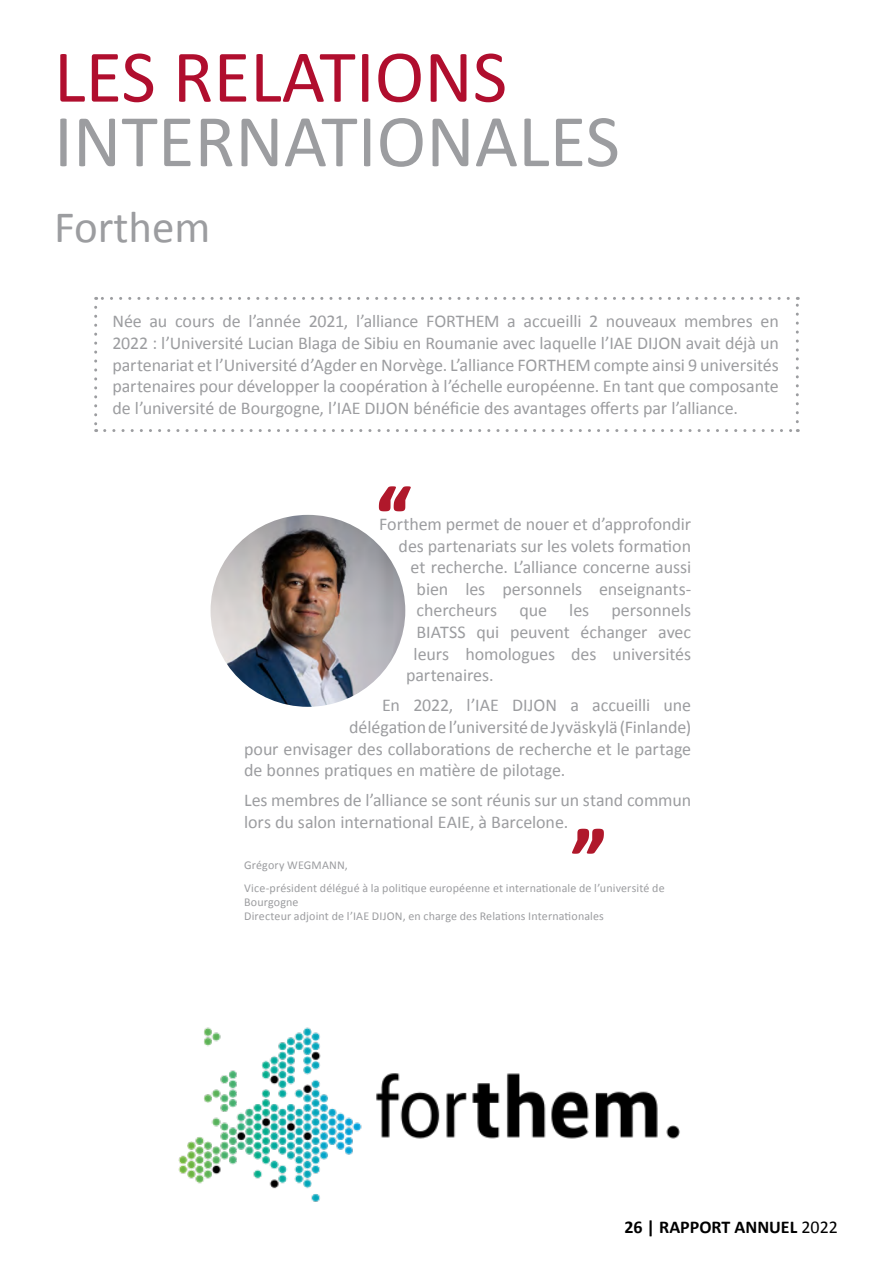
<style>
.page{position:relative;width:893px;height:1263px;background:#fff}
.page>*{position:absolute;margin:0;border:0;box-sizing:border-box;transform-origin:0 0}
.t1{font:75px "Calibri";color:#9c9da0}
.t2{font:75px "Calibri";color:#b00e2e}
.t3{font:45px "Calibri";color:#9c9da0}
.t4{font:18px/21.6px "Calibri";letter-spacing:-.005em;color:#9c9da0;text-align:justify}
.t5{font:700 18px "Calibri";color:#000}
.t6{font:12px/23px "Calibri";letter-spacing:.01em;color:#9c9da0}
.s1{font-weight:400}
</style>
<div class="page">
<svg style="left:94px;top:307px;width:3px;height:125px"></svg>
<svg style="left:105px;top:429px;width:693px;height:3px"></svg>
<svg style="left:796px;top:297px;width:3px;height:125px"></svg>
<svg style="left:96px;top:297px;width:692px;height:3px"></svg>
<svg style="left:572px;top:829px;width:32px;height:25px"></svg>
<img style="left:211px;top:515px;width:194px;height:192px">
<svg style="left:379px;top:486px;width:32px;height:25px"></svg>
<img style="left:178px;top:1027px;width:502px;height:175px">
<h1 class="t2" style="left:54px;top:29px;width:455px">LES RELATIONS</h1>
<h1 class="t1" style="left:54px;top:94px;width:567px">INTERNATIONALES</h1>
<h2 class="t3" style="left:54px;top:199px;width:158px">Forthem</h2>
<p class="t4" style="left:112px;top:311px;width:668px">Née au cours de l’année 2021, l’alliance FORTHEM a accueilli 2 nouveaux membres en 2022 : l’Université Lucian Blaga de Sibiu en Roumanie avec laquelle l’IAE DIJON avait déjà un partenariat et l’Université d’Agder en Norvège. L’alliance FORTHEM compte ainsi 9 universités partenaires pour développer la coopération à l’échelle européenne. En tant que composante de l’université de Bourgogne, l’IAE DIJON bénéficie des avantages offerts par l’alliance.</p>
<p class="t4" style="left:379px;top:513px;width:314px">Forthem permet de nouer et d’approfondir</p>
<p class="t4" style="left:399px;top:535px;width:294px">des partenariats sur les volets formation</p>
<p class="t4" style="left:411px;top:556px;width:282px">et recherche. L’alliance concerne aussi</p>
<p class="t4" style="left:417px;top:578px;width:276px">bien les personnels enseignants-</p>
<p class="t4" style="left:417px;top:600px;width:276px">chercheurs que les personnels</p>
<p class="t4" style="left:417px;top:621px;width:276px">BIATSS qui peuvent échanger avec</p>
<p class="t4" style="left:414px;top:643px;width:279px">leurs homologues des universités</p>
<p class="t4" style="left:406px;top:664px;width:89px">partenaires.</p>
<p class="t4" style="left:382px;top:695px;width:311px">En 2022, l’IAE DIJON a accueilli une</p>
<p class="t4" style="left:349px;top:716px;width:343px">délégation de l’université de Jyväskylä (Finlande)</p>
<p class="t4" style="left:244px;top:738px;width:449px">pour envisager des collaborations de recherche et le partage</p>
<p class="t4" style="left:244px;top:759px;width:323px">de bonnes pratiques en matière de pilotage.</p>
<p class="t4" style="left:244px;top:789px;width:448px">Les membres de l’alliance se sont réunis sur un stand commun lors du salon international EAIE, à Barcelone.</p>
<p class="t6" style="left:244px;top:853px;width:422px">Grégory WEGMANN,<br>Vice-président délégué à la politique européenne et internationale de l’université de</p>
<p class="t6" style="left:244px;top:895px;width:361px;line-height:14.4px">Bourgogne<br>Directeur adjoint de l’IAE DIJON, en charge des Relations Internationales</p>
<p class="t5" style="left:624px;top:1215px;width:215px">26 | RAPPORT ANNUEL <span class="s1">2022</span></p>
</div>
